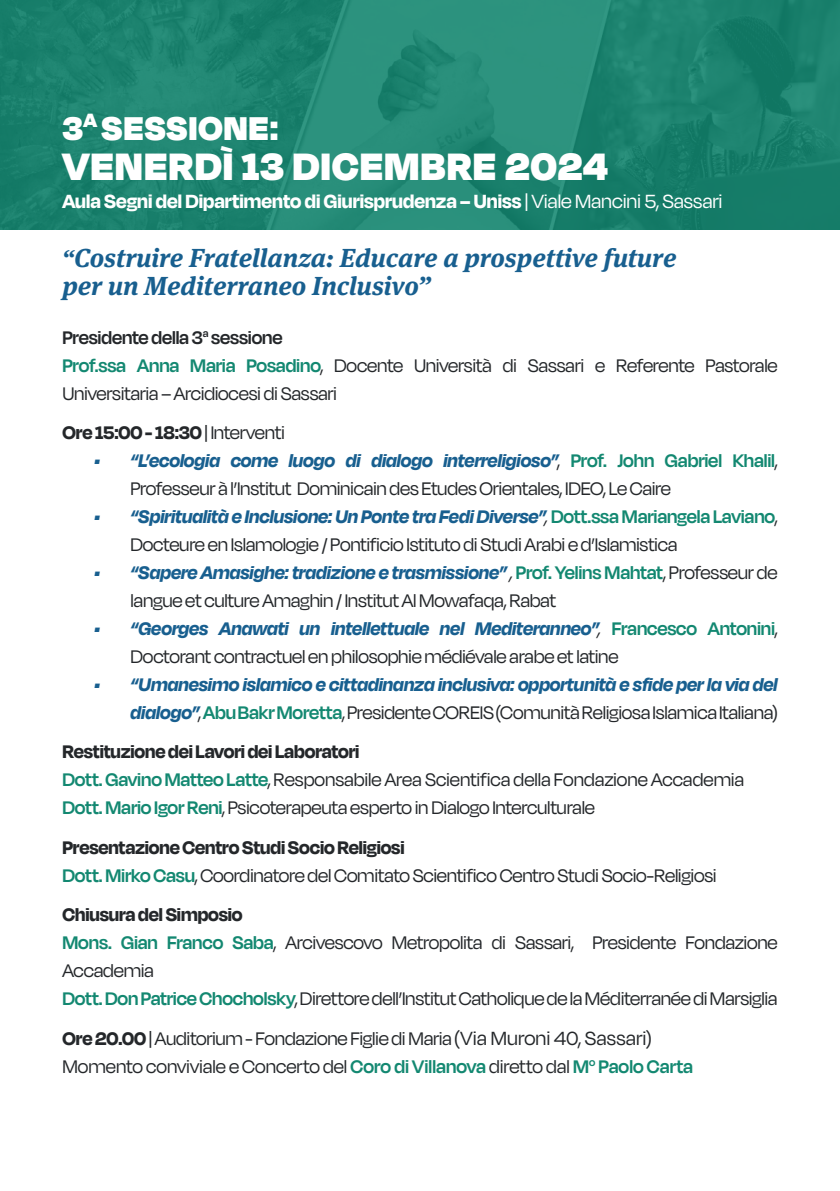
<style>
.page{position:relative;width:840px;height:1191px;background:#fff}
.page>*{position:absolute;margin:0;border:0;box-sizing:border-box;transform-origin:0 0}
.t1{font:900 44px "Degular Display";letter-spacing:.03em;color:#fff}
.t2{font:900 38px "Degular Display";letter-spacing:.03em;color:#fff}
.t3{font:italic 700 26px/28px "Meta Serif Pro";color:#185f8f}
.t4{font:700 22px "Degular Display";letter-spacing:.005em;color:#fff}
.t5{font:21px/28px "Degular Display";letter-spacing:-.015em;color:#24272a}
.t6{font:italic 700 21px/28px "Degular Display";color:#185f8f;text-align:right}
.t7{font:700 21px "Degular Display";letter-spacing:-.005em;color:#24272a}
.s1{font-weight:400}
.s2{font-size:24px}
.s3{font-weight:600}
.s4{font-weight:600;color:#138871}
.s5{font-weight:700;font-style:italic;color:#185f8f}
.s6{font-style:italic}
.s7{font-weight:400;font-style:normal;color:#24272a}
.s8{font-weight:600;font-style:normal;color:#138871}
.s9{font-weight:700}
.s10{font-size:22px}
</style>
<div class="page">
<img style="left:0;top:0;width:839px;height:229px">
<hr style="left:839px;top:0;width:1px;height:229px;background:#1e6594">
<h2 class="t2" style="left:62px;top:105px;width:217px">3<sup>A</sup> SESSIONE:</h2>
<h1 class="t1" style="left:62px;top:140px;width:547px">VENERDÌ 13 DICEMBRE 2024</h1>
<p class="t4" style="left:62px;top:188px;width:661px">Aula Segni del Dipartimento di Giurisprudenza – Uniss <span class="s1">| Viale Mancini 5, Sassari</span></p>
<p class="t3" style="left:62px;top:242px;width:615px"><span class="s2">“</span>Costruire Fratellanza: Educare a prospettive future per un Mediterraneo Inclusivo”</p>
<p class="t5" style="left:62px;top:323px;width:716px"><span class="s3">Presidente della 3</span><sup>a</sup> <span class="s3">sessione<br></span><span class="s4">Prof.ssa Anna Maria Posadino</span>, Docente Università di Sassari e Referente Pastorale<br>Universitaria – Arcidiocesi di Sassari</p>
<p class="t7" style="left:62px;top:420px;width:224px">Ore 15:00 - 18:30 <span class="s1">| Interventi</span></p>
<p class="t5" style="left:130px;top:446px;width:648px;text-indent:-36px"><span class="s5">• “L’ecologia come luogo di dialogo interreligioso”</span>, <span class="s4">Prof. John Gabriel Khalil</span>,<br>Professeur à l’Institut Dominicain des Etudes Orientales, IDEO, Le Caire</p>
<p class="t5" style="left:130px;top:502px;width:648px;text-indent:-36px"><span class="s5">• “Spiritualità e Inclusione: Un Ponte tra Fedi Diverse”</span><span class="s6">,</span> <span class="s4">Dott.ssaMariangela Laviano</span>,<br>Docteure en Islamologie / Pontificio Istituto di Studi Arabi e d’Islamistica</p>
<p class="t5" style="left:130px;top:558px;width:648px;text-indent:-36px"><span class="s5">• “Sapere Amasighe: tradizione e trasmissione”</span> <span class="s6">,</span> <span class="s4">Prof. Yelins Mahtat</span>, Professeur de langue et culture Amaghin / Institut Al Mowafaqa, Rabat</p>
<p class="t5" style="left:130px;top:614px;width:648px;text-indent:-36px"><span class="s5">• “Georges Anawati un intellettuale nel Mediteranneo”</span><span class="s6">,</span> <span class="s4">Francesco Antonini</span>,<br>Doctorant contractuel en philosophie médiévale arabe et latine</p>
<p class="t6" style="left:94px;top:670px;width:684px">• “Umanesimo islamico e cittadinanza inclusiva: opportunità e sfide per la via del dialogo”<span class="s7">,</span> <span class="s8">Abu Bakr Moretta</span><span class="s7">,Presidente COREIS (Comunità Religiosa Islamica Italiana)</span></p>
<p class="t5" style="left:62px;top:737px;width:682px"><span class="s9">Restituzione dei Lavori dei Laboratori<br></span><span class="s4">Dott. Gavino Matteo Latte</span>,Responsabile Area Scientifica della Fondazione Accademia<br><span class="s4">Dott. Mario Igor Reni</span>, Psicoterapeuta esperto in Dialogo Interculturale</p>
<p class="t5" style="left:62px;top:833px;width:655px"><span class="s9">Presentazione Centro Studi Socio Religiosi<br></span><span class="s4">Dott. Mirko Casu</span>, Coordinatore del Comitato Scientifico Centro Studi Socio-Religiosi</p>
<p class="t5" style="left:62px;top:900px;width:716px"><span class="s9">Chiusura del Simposio<br></span><span class="s4">Mons. Gian Franco Saba</span>, Arcivescovo Metropolita di Sassari, Presidente Fondazione Accademia<br><span class="s4">Dott. Don Patrice Chocholsky</span>, Direttore dell’Institut Catholique de la Méditerranée di Marsiglia</p>
<p class="t5" style="left:62px;top:1023px;width:631px"><span class="s9">Ore 20.00</span> | Auditorium - Fondazione Figlie di Maria <span class="s10">(Via Muroni 40, Sassari)<br></span>Momento conviviale e Concerto del <span class="s4">Coro di Villanova</span> diretto dal <span class="s4">M</span><sup>o</sup> <span class="s4">Paolo Carta</span></p>
</div>
